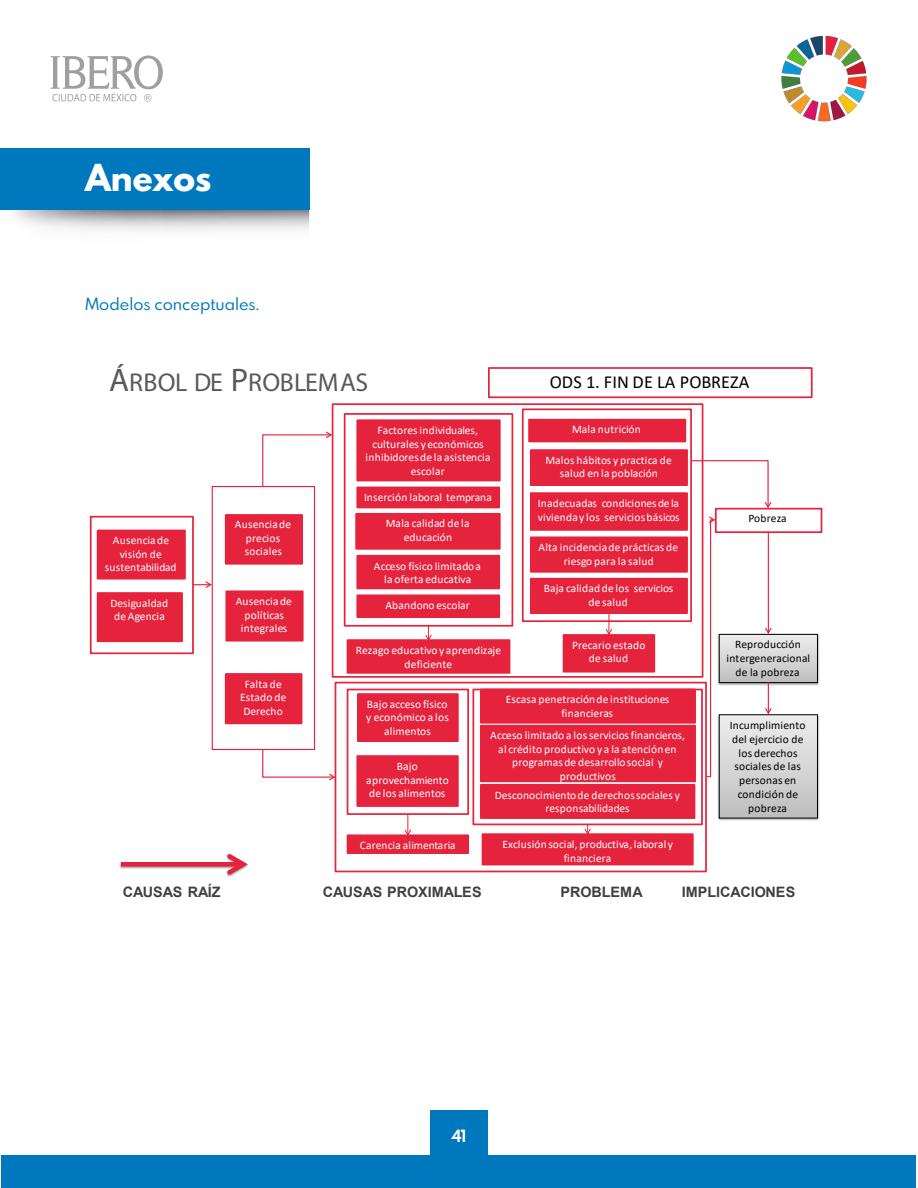
<style>
.page{position:relative;width:918px;height:1188px;background:#fff}
.page>*{position:absolute;margin:0;border:0;box-sizing:border-box;transform-origin:0 0}
.t1{font:800 33px "Spartan MB";color:#fff}
.t2{font:25.8px "Myriad Pro";letter-spacing:-.005em;color:#595959}
.t3{font:18.3px "Calibri";color:#000}
.t4{font:15px "Spartan MB";color:#0078be}
.t5{font:700 15px "Spartan MB";color:#fff}
.t6{font:700 14.4px "Arial";color:#404040}
.t7{font:11.55px/13.5px "Calibri";letter-spacing:.015em;color:#fff;text-align:center}
.t8{font:11.55px/13.8px "Calibri";letter-spacing:.02em;color:#000;text-align:center}
.s1{font-size:32.7px}
</style>
<div class="page">
<img style="left:781px;top:35px;width:86px;height:87px">
<svg style="left:51px;top:55px;width:112px;height:47px"></svg>
<div style="left:430px;top:1110px;width:58px;height:78px;background:#0078be"></div>
<div style="left:2px;top:1156px;width:914px;height:32px;background:#0078be"></div>
<div style="left:0;top:149px;width:309px;height:61px;background:#0078be"></div>
<div style="left:347px;top:689px;width:122px;height:126px;border:2px solid #e5233d"></div>
<div style="left:715px;top:508px;width:107px;height:25px;border:2px solid #e5233d"></div>
<div style="left:488px;top:367px;width:325px;height:31px;border:2px solid #e5233d"></div>
<img style="left:717px;top:633px;width:103px;height:57px">
<div style="left:719px;top:634px;width:98px;height:49px;background:linear-gradient(to bottom,#eee,#bebebe)"></div>
<div style="left:719px;top:634px;width:99px;height:49px;border:1px solid #000"></div>
<div style="left:348px;top:640px;width:162px;height:33px;background:#e5233d"></div>
<div style="left:347px;top:639px;width:163px;height:35px;border:2px solid #e5233d"></div>
<div style="left:564px;top:635px;width:90px;height:37px;background:#e5233d"></div>
<div style="left:563px;top:634px;width:92px;height:39px;border:2px solid #e5233d"></div>
<svg style="left:605px;top:614px;width:7px;height:21px"></svg>
<hr style="left:768px;top:532px;width:1px;height:101px;background:#e5233d">
<svg style="left:764px;top:627px;width:9px;height:8px"></svg>
<div style="left:90px;top:516px;width:104px;height:138px;border:2px solid #e5233d"></div>
<div style="left:98px;top:530px;width:87px;height:49px;background:#e5233d"></div>
<div style="left:97px;top:530px;width:89px;height:50px;border:2px solid #e5233d"></div>
<div style="left:98px;top:593px;width:84px;height:48px;background:#e5233d"></div>
<div style="left:97px;top:592px;width:86px;height:50px;border:2px solid #e5233d"></div>
<svg style="left:193px;top:580px;width:19px;height:9px"></svg>
<svg style="left:262px;top:431px;width:70px;height:57px"></svg>
<img style="left:119px;top:862px;width:104px;height:7px">
<div style="left:121px;top:862px;width:122px;height:5px;background:#e5233d"></div>
<svg style="left:223px;top:854px;width:25px;height:23px"></svg>
<img style="left:717px;top:714px;width:103px;height:107px">
<img style="left:720px;top:818px;width:98px;height:3px">
<div style="left:719px;top:715px;width:98px;height:103px;background:linear-gradient(to bottom,#eee,#bebebe)"></div>
<div style="left:719px;top:714px;width:99px;height:104px;border:1px solid #000"></div>
<div style="left:522px;top:408px;width:170px;height:214px;border:2px solid #e5233d"></div>
<div style="left:531px;top:493px;width:156px;height:37px;background:#e5233d"></div>
<div style="left:530px;top:492px;width:158px;height:39px;border:2px solid #e5233d"></div>
<div style="left:531px;top:450px;width:156px;height:35px;background:#e5233d"></div>
<div style="left:530px;top:449px;width:158px;height:37px;border:2px solid #e5233d"></div>
<div style="left:531px;top:537px;width:156px;height:35px;background:#e5233d"></div>
<div style="left:530px;top:536px;width:158px;height:37px;border:2px solid #e5233d"></div>
<div style="left:531px;top:579px;width:156px;height:34px;background:#e5233d"></div>
<div style="left:530px;top:578px;width:158px;height:36px;border:2px solid #e5233d"></div>
<div style="left:529px;top:420px;width:156px;height:21px;background:#e5233d"></div>
<div style="left:528px;top:419px;width:158px;height:23px;border:2px solid #e5233d"></div>
<div style="left:357px;top:420px;width:143px;height:61px;background:#e5233d"></div>
<div style="left:356px;top:419px;width:145px;height:62px;border:2px solid #e5233d"></div>
<div style="left:356px;top:514px;width:144px;height:35px;background:#e5233d"></div>
<div style="left:355px;top:513px;width:146px;height:37px;border:2px solid #e5233d"></div>
<div style="left:357px;top:487px;width:142px;height:21px;background:#e5233d"></div>
<div style="left:357px;top:556px;width:142px;height:32px;background:#e5233d"></div>
<div style="left:356px;top:555px;width:144px;height:34px;border:2px solid #e5233d"></div>
<div style="left:357px;top:595px;width:142px;height:22px;background:#e5233d"></div>
<div style="left:356px;top:594px;width:144px;height:24px;border:2px solid #e5233d"></div>
<div style="left:344px;top:413px;width:169px;height:214px;border:2px solid #e5233d"></div>
<svg style="left:425px;top:626px;width:7px;height:15px"></svg>
<div style="left:332px;top:403px;width:371px;height:275px;border:2px solid #e5233d"></div>
<div style="left:483px;top:834px;width:210px;height:31px;background:#e5233d"></div>
<div style="left:482px;top:833px;width:212px;height:32px;border:2px solid #e5233d"></div>
<svg style="left:584px;top:825px;width:7px;height:10px"></svg>
<div style="left:348px;top:835px;width:120px;height:18px;background:#e5233d"></div>
<div style="left:347px;top:834px;width:122px;height:20px;border:2px solid #e5233d"></div>
<div style="left:472px;top:689px;width:231px;height:136px;border:2px solid #e5233d"></div>
<div style="left:481px;top:726px;width:214px;height:55px;background:#e5233d"></div>
<div style="left:480px;top:725px;width:216px;height:57px;border:2px solid #e5233d"></div>
<div style="left:481px;top:689px;width:214px;height:34px;background:#e5233d"></div>
<div style="left:480px;top:689px;width:216px;height:35px;border:2px solid #e5233d"></div>
<div style="left:335px;top:682px;width:372px;height:190px;border:2px solid #e5233d"></div>
<div style="left:481px;top:785px;width:214px;height:33px;background:#e5233d"></div>
<div style="left:480px;top:784px;width:215px;height:35px;border:2px solid #e5233d"></div>
<div style="left:358px;top:694px;width:100px;height:47px;background:#e5233d"></div>
<div style="left:357px;top:693px;width:102px;height:49px;border:2px solid #e5233d"></div>
<div style="left:357px;top:756px;width:101px;height:50px;background:#e5233d"></div>
<div style="left:356px;top:755px;width:103px;height:52px;border:2px solid #e5233d"></div>
<svg style="left:404px;top:814px;width:7px;height:22px"></svg>
<svg style="left:262px;top:748px;width:75px;height:33px"></svg>
<hr style="left:768px;top:682px;width:1px;height:31px;background:#e5233d">
<svg style="left:764px;top:707px;width:9px;height:9px"></svg>
<svg style="left:705px;top:516px;width:12px;height:262px"></svg>
<div style="left:212px;top:486px;width:103px;height:264px;border:1px solid #e5233d"></div>
<div style="left:226px;top:674px;width:76px;height:49px;background:#e5233d"></div>
<div style="left:225px;top:673px;width:77px;height:51px;border:2px solid #e5233d"></div>
<div style="left:226px;top:515px;width:76px;height:49px;background:#e5233d"></div>
<div style="left:225px;top:514px;width:78px;height:51px;border:2px solid #e5233d"></div>
<div style="left:226px;top:591px;width:77px;height:50px;background:#e5233d"></div>
<div style="left:225px;top:590px;width:79px;height:52px;border:2px solid #e5233d"></div>
<svg style="left:690px;top:460px;width:82px;height:49px"></svg>
<h1 class="t1" style="left:85px;top:152px;width:128px">Anexos</h1>
<p class="t4" style="left:85px;top:292px;width:176px">Modelos conceptuales.</p>
<h2 class="t2" style="left:109px;top:366px;width:261px"><span class="s1">Á</span>RBOL DE <span class="s1">P</span>ROBLEMAS</h2>
<h3 class="t3" style="left:550px;top:370px;width:201px">ODS 1. FIN DE LA POBREZA</h3>
<p class="t7" style="left:105px;top:533px;width:73px">Ausencia de visión de sustentabilidad</p>
<p class="t7" style="left:111px;top:596px;width:59px;text-align:left">Desigualdad de Agencia</p>
<p class="t7" style="left:235px;top:518px;width:58px">Ausencia de precios sociales</p>
<p class="t7" style="left:236px;top:594px;width:58px">Ausencia de políticas integrales</p>
<p class="t7" style="left:240px;top:677px;width:48px">Falta de<br>Estado de<br>Derecho</p>
<p class="t7" style="left:378px;top:423px;width:102px">Factores individuales,</p>
<p class="t7" style="left:572px;top:423px;width:70px">Mala nutrición</p>
<p class="t7" style="left:366px;top:437px;width:127px">culturales y económicos inhibidores de la asistencia escolar</p>
<p class="t7" style="left:545px;top:453px;width:128px">Malos hábitos y practica de salud en la población</p>
<p class="t7" style="left:364px;top:490px;width:129px">Inserción laboral temprana</p>
<p class="t7" style="left:386px;top:516px;width:85px">Mala calidad de la educación</p>
<p class="t7" style="left:374px;top:559px;width:109px">Acceso físico limitado a la oferta educativa</p>
<p class="t7" style="left:385px;top:598px;width:86px">Abandono escolar</p>
<p class="t7" style="left:356px;top:643px;width:147px">Rezago educativo y aprendizaje deficiente</p>
<p class="t7" style="left:538px;top:496px;width:143px;text-align:left">Inadecuadas condiciones de la vivienda y los servicios básicos</p>
<p class="t7" style="left:539px;top:540px;width:141px">Alta incidencia de prácticas de riesgo para la salud</p>
<p class="t7" style="left:544px;top:581px;width:131px">Baja calidad de los servicios de salud</p>
<p class="t7" style="left:572px;top:638px;width:75px">Precario estado de salud</p>
<p class="t7" style="left:366px;top:697px;width:84px">Bajo acceso físico y económico a los alimentos</p>
<p class="t7" style="left:366px;top:759px;width:84px">Bajo aprovechamiento de los alimentos</p>
<p class="t7" style="left:360px;top:838px;width:97px">Carencia alimentaria</p>
<p class="t7" style="left:506px;top:692px;width:165px">Escasa penetración de instituciones financieras</p>
<p class="t7" style="left:490px;top:728px;width:196px">Acceso limitado a los servicios financieros, al crédito productivo y a la atención en programas de desarrollo social y productivos</p>
<p class="t7" style="left:495px;top:788px;width:187px">Desconocimiento de derechos sociales y responsabilidades</p>
<p class="t7" style="left:502px;top:837px;width:172px">Exclusión social, productiva, laboral y financiera</p>
<p class="t8" style="left:749px;top:511px;width:40px">Pobreza</p>
<p class="t8" style="left:726px;top:637px;width:85px">Reproducción intergeneracional de la pobreza</p>
<p class="t8" style="left:730px;top:718px;width:77px">Incumplimiento del ejercicio de los derechos sociales de las personas en condición de pobreza</p>
<p class="t6" style="left:123px;top:882px;width:99px">CAUSAS RAÍZ</p>
<p class="t6" style="left:323px;top:882px;width:160px">CAUSAS PROXIMALES</p>
<p class="t6" style="left:561px;top:882px;width:84px">PROBLEMA</p>
<p class="t6" style="left:682px;top:882px;width:115px">IMPLICACIONES</p>
<p class="t5" style="left:452px;top:1125px;width:16px">41</p>
</div>
